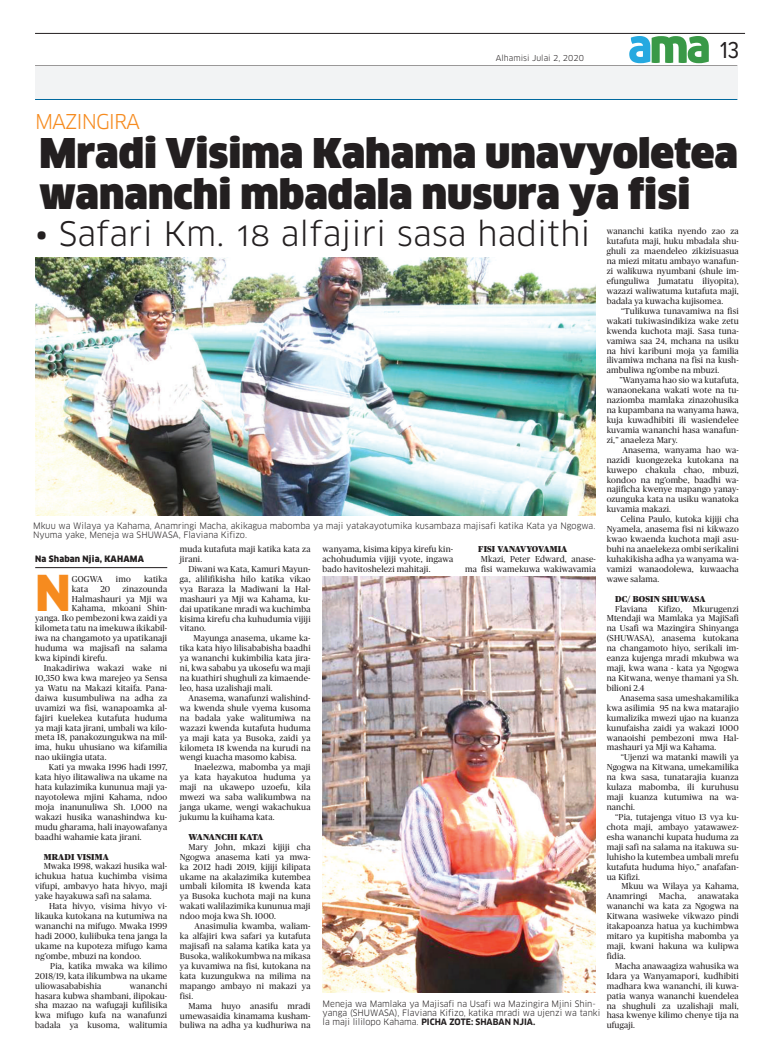
<style>
.page{position:relative;width:774px;height:1063px;background:#fff}
.page>*{position:absolute;margin:0;border:0;box-sizing:border-box;transform-origin:0 0}
.t1{font:900 48.3px "Clan";color:#f68b1f}
.t2{font:900 40px/41px "Clan";color:#231f20}
.t3{font:33px "Clan OSF";color:#231f20}
.t4{font:24px "Proxima Nova Cond";color:#231f20}
.t5{font:20px "Clan OSF";letter-spacing:-.05em;color:#f68b1f}
.t6{font:8.6px/9.9px "Publico";letter-spacing:.02em;color:#231f20;text-align:justify}
.t7{font:8.6px/9px "Clan";color:#231f20}
.t8{font:900 8.6px "Publico";letter-spacing:.02em;color:#231f20}
.t9{font:900 8.6px "Clan";letter-spacing:.02em;color:#231f20}
.t10{font:8px "Clan";color:#231f20}
.s1{font-family:"Clan Bold SC"}
</style>
<div class="page">
<hr style="left:35px;top:33px;width:710px;height:1px;background:#231f20">
<hr style="left:35px;top:66px;width:702px;height:1px;background:#231f20">
<div style="left:35px;top:67px;width:702px;height:33px;background:#f2f3f4"></div>
<hr style="left:35px;top:99px;width:702px;height:1px;background:#00689e">
<svg style="left:629px;top:36px;width:80px;height:27px"></svg>
<img style="left:35px;top:258px;width:561px;height:258px">
<hr style="left:35px;top:567px;width:132px;height:1px;background:#231f20">
<img style="left:323px;top:576px;width:273px;height:416px">
<p class="t10" style="left:496px;top:53px;width:90px">Alhamisi Julai 2, 2020</p>
<h3 class="t4" style="left:720px;top:39px;width:20px">13</h3>
<h3 class="t5" style="left:35px;top:111px;width:107px">MAZINGIRA</h3>
<h2 class="t2" style="left:39px;top:133px;width:700px">Mradi Visima Kahama unavyoletea wananchi mbadala nusura ya fisi</h2>
<h3 class="t3" style="left:35px;top:216px;width:557px">• Safari Km. 18 alfajiri sasa hadithi</h3>
<p class="t6" style="left:607px;top:226px;width:134px">wananchi katika nyendo zao za kutafuta maji, huku mbadala shu&shy;ghuli za maendeleo zikizisuasua na miezi mitatu ambayo wanafun&shy;zi walikuwa nyumbani (shule im&shy;efunguliwa Jumatatu iliyopita), wazazi waliwatuma kutafuta maji, badala ya kuwacha kujisomea.</p>
<p class="t6" style="left:607px;top:306px;width:134px;text-indent:14px">“Tulikuwa tunavamiwa na fisi wakati tukiwasindikiza wake zetu kwenda kuchota maji. Sasa tuna&shy;vamiwa saa 24, mchana na usiku na hivi karibuni moja ya familia ilivamiwa mchana na fisi na kush&shy;ambuliwa ng’ombe na mbuzi.</p>
<p class="t6" style="left:607px;top:375px;width:134px;text-indent:13px">”Wanyama hao sio wa kutafuta, wanaonekana wakati wote na tu&shy;naziomba mamlaka zinazohusika na kupambana na wanyama hawa, kuja kuwadhibiti ili wasiendelee kuvamia wananchi hasa wanafun&shy;zi,” anaeleza Mary.</p>
<p class="t6" style="left:607px;top:445px;width:134px;text-indent:16px">Anasema, wanyama hao wa&shy;nazidi kuongezeka kutokana na kuwepo chakula chao, mbuzi, kondoo na ng’ombe, baadhi wa&shy;najificha kwenye mapango yanay&shy;ozunguka kata na usiku wanatoka kuvamia makazi.</p>
<p class="t6" style="left:607px;top:514px;width:134px;text-indent:14px">Celina Paulo, kutoka kijiji cha Nyamela, anasema fisi ni kikwazo kwao kwaenda kuchota maji asu&shy;buhi na anaelekeza ombi serikalini kuhakikisha adha ya wanyama wa&shy;vamizi wanaodolewa, kuwaacha wawe salama.</p>
<p class="t8" style="left:615px;top:594px;width:92px">DC/ BOSIN SHUWASA</p>
<p class="t6" style="left:607px;top:604px;width:134px;text-indent:9px">Flaviana Kifizo, Mkurugenzi Mtendaji wa Mamlaka ya MajiSafi na Usafi wa Mazingira Shinyanga (SHUWASA), anasema kutokana na changamoto hiyo, serikali im&shy;eanza kujenga mradi mkubwa wa maji, kwa wana - kata ya Ngogwa na Kitwana, wenye thamani ya Sh. bilioni 2.4</p>
<p class="t6" style="left:607px;top:693px;width:134px;text-indent:13px">Anasema sasa umeshakamilika kwa asilimia 95 na kwa matarajio kumalizika mwezi ujao na kuanza kunufaisha zaidi ya wakazi 1000 wanaoishi pembezoni mwa Hal&shy;mashauri ya Mji wa Kahama.</p>
<p class="t6" style="left:607px;top:752px;width:134px;text-indent:14px">“Ujenzi wa matanki mawili ya Ngogwa na Kitwana, umekamilika na kwa sasa, tunatarajia kuanza kulaza mabomba, ili kuruhusu maji kuanza kutumiwa na wa&shy;nanchi.</p>
<p class="t6" style="left:607px;top:812px;width:134px;text-indent:9px">“Pia, tutajenga vituo 13 vya ku&shy;chota maji, ambayo yatawawez&shy;esha wananchi kupata huduma za maji safi na salama na itakuwa su&shy;luhisho la kutembea umbali mrefu kutafuta huduma hiyo,” anafafan&shy;ua Kifizi.</p>
<p class="t6" style="left:607px;top:881px;width:134px;text-indent:15px">Mkuu wa Wilaya ya Kahama,<br>Anamringi</p>
<p class="t7" style="left:33px;top:522px;width:564px">Mkuu wa Wilaya ya Kahama, Anamringi Macha, akikagua mabomba ya maji yatakayotumika kusambaza majisafi katika Kata ya Ngogwa.<br>Nyuma yake, Meneja wa SHUWASA, Flaviana Kifizo.</p>
<p class="t6" style="left:180px;top:544px;width:132px">muda kutafuta maji katika kata za jirani.</p>
<p class="t6" style="left:180px;top:564px;width:132px;text-indent:9px">Diwani wa Kata, Kamuri Mayun&shy;ga, alilifikisha hilo katika vikao vya Baraza la Madiwani la Hal&shy;mashauri ya Mji wa Kahama, ku&shy;dai upatikane mradi wa kuchimba kisima kirefu cha kuhudumia vijiji vitano.</p>
<p class="t6" style="left:180px;top:633px;width:132px;text-indent:14px">Mayunga anasema, ukame ka&shy;tika kata hiyo lilisababisha baadhi ya wananchi kukimbilia kata jira&shy;ni, kwa sababu ya ukosefu wa maji na kuathiri shughuli za kimaende&shy;leo, hasa uzalishaji mali.</p>
<p class="t6" style="left:180px;top:693px;width:132px;text-indent:9px">Anasema, wanafunzi walishind&shy;wa kwenda shule vyema kusoma na badala yake walitumiwa na wazazi kwenda kutafuta huduma ya maji kata ya Busoka, zaidi ya kilometa 18 kwenda na kurudi na wengi kuacha masomo kabisa.</p>
<p class="t6" style="left:180px;top:762px;width:132px;text-indent:14px">Inaelezwa, mabomba ya maji ya kata hayakutoa huduma ya maji na ukawepo uzoefu, kila mwezi wa saba walikumbwa na janga ukame, wengi wakachukua jukumu la kuihama kata.</p>
<p class="t8" style="left:188px;top:832px;width:76px">WANANCHI KATA</p>
<p class="t6" style="left:180px;top:842px;width:132px;text-indent:9px">Mary John, mkazi kijiji cha Ngogwa anasema kati ya mwa&shy;ka 2012 hadi 2019, kijiji kilipata ukame na akalazimika kutembea umbali kilomita 18 kwenda kata ya Busoka kuchota maji na kuna wakati walilazimika kununua maji ndoo moja kwa Sh. 1000.</p>
<p class="t6" style="left:180px;top:921px;width:132px;text-indent:15px">Anasimulia kwamba, waliam&shy;ka alfajiri kwa safari ya kutafuta majisafi na salama katika kata ya Busoka, walikokumbwa na mikasa ya kuvamiwa na fisi, kutokana na kata kuzungukwa na milima na mapango ambayo ni makazi ya fisi.</p>
<p class="t6" style="left:180px;top:1001px;width:132px;text-indent:9px">Mama huyo anasifu mradi umewasaidia kinamama kusham&shy;buliwa na adha ya kudhuriwa na</p>
<p class="t6" style="left:323px;top:544px;width:132px">wanyama, kisima kipya kirefu kin&shy;achohudumia vijiji vyote, ingawa bado havitoshelezi mahitaji.</p>
<p class="t8" style="left:478px;top:544px;width:91px">FISI VANAVYOVAMIA</p>
<p class="t9" style="left:35px;top:554px;width:110px">Na Shaban Njia, KAHAMA</p>
<h1 class="t1" style="left:35px;top:567px;width:37px">N</h1>
<p class="t6" style="left:72px;top:574px;width:32px">GOGWA</p>
<p class="t6" style="left:116px;top:574px;width:16px">imo</p>
<p class="t6" style="left:144px;top:574px;width:25px">katika</p>
<p class="t6" style="left:465px;top:554px;width:132px;text-align:right">Mkazi, Peter Edward, anase-<br>ma fisi wamekuwa wakiwavamia</p>
<p class="t6" style="left:72px;top:584px;width:18px">kata</p>
<p class="t6" style="left:100px;top:584px;width:11px">20</p>
<p class="t6" style="left:123px;top:584px;width:46px">zinazounda</p>
<p class="t6" style="left:72px;top:594px;width:97px">Halmashauri ya Mji wa</p>
<p class="t6" style="left:72px;top:603px;width:97px">Kahama, mkoani Shin-</p>
<p class="t6" style="left:35px;top:613px;width:134px">yanga. Iko pembezoni kwa zaidi ya</p>
<p class="t6" style="left:35px;top:623px;width:134px">kilometa tatu na imekuwa ikikabil-</p>
<p class="t6" style="left:35px;top:633px;width:134px">iwa na changamoto ya upatikanaji</p>
<p class="t6" style="left:35px;top:643px;width:134px">huduma wa majisafi na salama</p>
<p class="t6" style="left:35px;top:653px;width:73px">kwa kipindi kirefu.</p>
<p class="t6" style="left:44px;top:663px;width:125px">Inakadiriwa wakazi wake ni</p>
<p class="t6" style="left:35px;top:673px;width:134px">10,350 kwa kwa marejeo ya Sensa</p>
<p class="t6" style="left:35px;top:683px;width:134px">ya Watu na Makazi kitaifa. Pana-</p>
<p class="t6" style="left:35px;top:693px;width:134px">daiwa kusumbuliwa na adha za</p>
<p class="t6" style="left:35px;top:703px;width:134px">uvamizi wa fisi, wanapoamka al-</p>
<p class="t6" style="left:35px;top:713px;width:134px">fajiri kuelekea kutafuta huduma</p>
<p class="t6" style="left:35px;top:723px;width:134px">ya maji kata jirani, umbali wa kilo-</p>
<p class="t6" style="left:35px;top:733px;width:134px">meta 18, panakozungukwa na mil-</p>
<p class="t6" style="left:35px;top:742px;width:134px">ima, huku uhusiano wa kifamilia</p>
<p class="t6" style="left:35px;top:752px;width:73px">nao ukiingia utata.</p>
<p class="t6" style="left:49px;top:762px;width:120px">Kati ya mwaka 1996 hadi 1997,</p>
<p class="t6" style="left:35px;top:772px;width:134px">kata hiyo ilitawaliwa na ukame na</p>
<p class="t6" style="left:35px;top:782px;width:134px">hata kulazimika kununua maji ya-</p>
<p class="t6" style="left:35px;top:792px;width:134px">nayotolewa mjini Kahama, ndoo</p>
<p class="t6" style="left:35px;top:802px;width:134px">moja inanunuliwa Sh. 1,000 na</p>
<p class="t6" style="left:35px;top:812px;width:134px">wakazi husika wanashindwa ku-</p>
<p class="t6" style="left:35px;top:822px;width:134px">mudu gharama, hali inayowafanya</p>
<p class="t6" style="left:35px;top:832px;width:108px">baadhi wahamie kata jirani.</p>
<p class="t8" style="left:44px;top:852px;width:67px">MRADI VISIMA</p>
<p class="t6" style="left:35px;top:862px;width:134px;text-indent:9px">Mwaka 1998, wakazi husika wal&shy;ichukua hatua kuchimba visima vifupi, ambavyo hata hivyo, maji yake hayakuwa safi na salama.</p>
<p class="t6" style="left:35px;top:901px;width:134px;text-indent:14px">Hata hivyo, visima hivyo vi&shy;likauka kutokana na kutumiwa na wananchi na mifugo. Mwaka 1999 hadi 2000, kuliibuka tena janga la ukame na kupoteza mifugo kama ng’ombe, mbuzi na kondoo.</p>
<p class="t6" style="left:35px;top:961px;width:134px;text-indent:15px">Pia, katika mwaka wa kilimo 2018/19, kata ilikumbwa na ukame uliowasababishia</p>
<p class="t6" style="left:607px;top:891px;width:134px;text-indent:91px">anawataka wananchi wa kata za Ngogwa na Kitwana wasiweke vikwazo pindi itakapoanza hatua ya kuchimbwa mitaro ya kupitisha mabomba ya maji, kwani hakuna wa kulipwa fidia.</p>
<p class="t6" style="left:607px;top:961px;width:134px;text-indent:9px">Macha anawaagiza wahusika wa Idara ya Wanyamapori, kudhibiti madhara kwa wananchi, ili kuwa&shy;patia wanya wananchi kuendelea na shughuli za uzalishaji mali, hasa kwenye kilimo chenye tija na ufugaji.</p>
<p class="t6" style="left:659px;top:891px;width:29px">Macha,</p>
<p class="t6" style="left:35px;top:981px;width:134px;text-indent:95px">wananchi hasara kubwa shambani, ilipokau&shy;sha mazao na wafugaji kufilisika kwa mifugo kufa na wanafunzi badala ya kusoma, walitumia</p>
<p class="t7" style="left:323px;top:999px;width:279px">Meneja wa Mamlaka ya Majisafi na Usafi wa Mazingira Mjini Shin&shy;yanga (SHUWASA), Flaviana Kifizo, katika mradi wa ujenzi wa tanki la maji lililopo Kahama. <span class="s1">PICHA ZOTE: SHABAN NJIA.</span></p>
</div>
